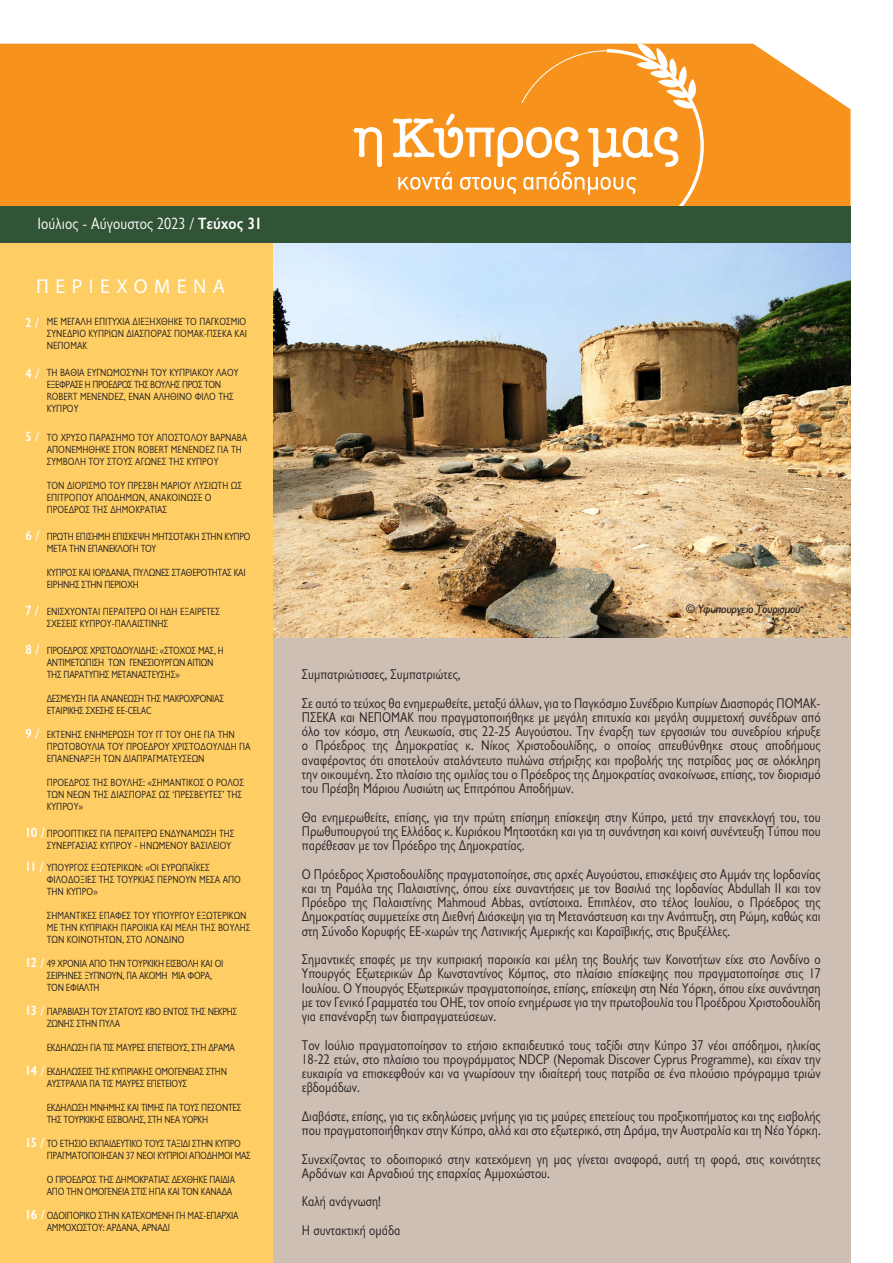
<style>
.page{position:relative;width:893px;height:1263px;background:#fff}
.page>*{position:absolute;margin:0;border:0;box-sizing:border-box;transform-origin:0 0}
.t1{font:20.1px "Myriad Pro";letter-spacing:.32em;color:#fff}
.t2{font:16.5px "Gill Sans Hel Semi Condenced";letter-spacing:.005em;color:#fff}
.t3{font:14.25px/14.2px "Gill Sans Hel Semi Condenced";color:#231f20;text-align:justify}
.t4{font:italic 12px "Gill Sans Hel";letter-spacing:-.025em;color:#231f20}
.t5{font:10.5px/12px "Gill Sans Hel Semi Condenced";letter-spacing:-.025em;color:#231f20}
.t6{font:10.5px/12px "Gill Sans Hel Semi Condenced";color:#231f20}
.s1{font-weight:700}
.s2{font-weight:700;font-size:13.5px;color:#fff}
</style>
<div class="page">
<div style="left:257px;top:404px;width:593px;height:859px;background:#cdbfb4"></div>
<img style="left:272px;top:243px;width:578px;height:395px">
<div style="left:0;top:44px;width:850px;height:163px;background:#f7931d"></div>
<div style="left:0;top:243px;width:272px;height:1020px;background:#fecd64"></div>
<svg style="left:353px;top:127px;width:29px;height:40px"></svg>
<svg style="left:393px;top:43px;width:312px;height:202px;background:#f6a342"></svg>
<div style="left:0;top:207px;width:850px;height:36px;background:#325436"></div>
<p class="t2" style="left:38px;top:215px;width:226px">Ιούλιος - Αύγουστος 2023 / <span class="s1">Τεύχος 31</span></p>
<p class="t1" style="left:36px;top:273px;width:190px">ΠΕΡΙΕΧΟΜΕΝΑ</p>
<p class="t5" style="left:47px;top:316px;width:202px;text-align:justify;text-indent:-21px"><span class="s2">2 /</span> ΜΕ ΜΕΓΑΛΗ ΕΠΙΤΥΧΙΑ ΔΙΕΞΗΧΘΗΚΕ ΤΟ ΠΑΓΚΟΣΜΙΟ ΣΥΝΕΔΡΙΟ ΚΥΠΡΙΩΝ ΔΙΑΣΠΟΡΑΣ ΠΟΜΑΚ-ΠΣΕΚΑ ΚΑΙ ΝΕΠΟΜΑΚ</p>
<p class="t6" style="left:47px;top:367px;width:193px;text-indent:-21px"><span class="s2">4 /</span> ΤΗ ΒΑΘΙΑ ΕΥΓΝΩΜΟΣΥΝΗ ΤΟΥ ΚΥΠΡΙΑΚΟΥ ΛΑΟΥ<br>ΕΞΕΦΡΑΣΕ Η ΠΡΟΕΔΡΟΣ ΤΗΣ ΒΟΥΛΗΣ ΠΡΟΣ ΤΟΝ<br>ROBERT MENENDEZ, ΕΝΑΝ ΑΛΗΘΙΝΟ ΦΙΛΟ ΤΗΣ<br>ΚΥΠΡΟΥ</p>
<p class="t6" style="left:47px;top:432px;width:202px;text-indent:-21px"><span class="s2">5 /</span> ΤΟ ΧΡΥΣΟ ΠΑΡΑΣΗΜΟ ΤΟΥ ΑΠΟΣΤΟΛΟΥ ΒΑΡΝΑΒΑ<br>ΑΠΟΝΕΜΗΘΗΚΕ ΣΤΟΝ ROBERT MENENDEZ ΓΙΑ ΤΗ<br>ΣΥΜΒΟΛΗ ΤΟΥ ΣΤΟΥΣ ΑΓΩΝΕΣ ΤΗΣ ΚΥΠΡΟΥ</p>
<p class="t6" style="left:47px;top:480px;width:197px">ΤΟΝ ΔΙΟΡΙΣΜΟ ΤΟΥ ΠΡΕΣΒΗ ΜΑΡΙΟΥ ΛΥΣΙΩΤΗ ΩΣ<br>ΕΠΙΤΡΟΠΟΥ ΑΠΟΔΗΜΩΝ, ΑΝΑΚΟΙΝΩΣΕ Ο<br>ΠΡΟΕΔΡΟΣ ΤΗΣ ΔΗΜΟΚΡΑΤΙΑΣ</p>
<p class="t5" style="left:47px;top:531px;width:205px;text-indent:-21px"><span class="s2">6 /</span> ΠΡΩΤΗ ΕΠΙΣΗΜΗ ΕΠΙΣΚΕΨΗ ΜΗΤΣΟΤΑΚΗ ΣΤΗΝ ΚΥΠΡΟ<br>ΜΕΤΑ ΤΗΝ ΕΠΑΝΕΚΛΟΓΗ ΤΟΥ</p>
<p class="t5" style="left:47px;top:567px;width:200px">ΚΥΠΡΟΣ ΚΑΙ ΙΟΡΔΑΝΙΑ, ΠΥΛΩΝΕΣ ΣΤΑΘΕΡΟΤΗΤΑΣ ΚΑΙ<br>ΕΙΡΗΝΗΣ ΣΤΗΝ ΠΕΡΙΟΧΗ</p>
<p class="t6" style="left:47px;top:606px;width:175px;text-indent:-21px"><span class="s2">7 /</span> ΕΝΙΣΧΥΟΝΤΑΙ ΠΕΡΑΙΤΕΡΩ ΟΙ ΗΔΗ ΕΞΑΙΡΕΤΕΣ<br>ΣΧΕΣΕΙΣ ΚΥΠΡΟΥ-ΠΑΛΑΙΣΤΙΝΗΣ</p>
<p class="t5" style="left:47px;top:645px;width:179px;text-indent:-21px"><span class="s2">8 /</span> ΠΡΟΕΔΡΟΣ ΧΡΙΣΤΟΔΟΥΛΙΔΗΣ: «ΣΤΟΧΟΣ ΜΑΣ, Η<br>ΑΝΤΙΜΕΤΩΠΙΣΗ ΤΩΝ ΓΕΝΕΣΙΟΥΡΓΩΝ ΑΙΤΙΩΝ<br>ΤΗΣ ΠΑΡΑΤΥΠΗΣ ΜΕΤΑΝΑΣΤΕΥΣΗΣ»</p>
<p class="t5" style="left:47px;top:693px;width:179px">ΔΕΣΜΕΥΣΗ ΓΙΑ ΑΝΑΝΕΩΣΗ ΤΗΣ ΜΑΚΡΟΧΡΟΝΙΑΣ<br>ΕΤΑΙΡΙΚΗΣ ΣΧΕΣΗΣ ΕΕ-CELAC</p>
<p class="t6" style="left:47px;top:729px;width:205px;text-indent:-21px"><span class="s2">9 /</span> ΕΚΤΕΝΗΣ ΕΝΗΜΕΡΩΣΗ ΤΟΥ ΓΓ ΤΟΥ ΟΗΕ ΓΙΑ ΤΗΝ<br>ΠΡΩΤΟΒΟΥΛΙΑ ΤΟΥ ΠΡΟΕΔΡΟΥ ΧΡΙΣΤΟΔΟΥΛΙΔΗ ΓΙΑ<br>ΕΠΑΝΕΝΑΡΞΗ ΤΩΝ ΔΙΑΠΡΑΓΜΑΤΕΥΣΕΩΝ</p>
<p class="t6" style="left:47px;top:777px;width:199px">ΠΡΟΕΔΡΟΣ ΤΗΣ ΒΟΥΛΗΣ: «ΣΗΜΑΝΤΙΚΟΣ Ο ΡΟΛΟΣ<br>ΤΩΝ ΝΕΩΝ ΤΗΣ ΔΙΑΣΠΟΡΑΣ ΩΣ ‘ΠΡΕΣΒΕΥΤΕΣ’ ΤΗΣ<br>ΚΥΠΡΟΥ»</p>
<p class="t6" style="left:47px;top:828px;width:189px;text-indent:-21px"><span class="s2">10 /</span> ΠΡΟΟΠΤΙΚΕΣ ΓΙΑ ΠΕΡΑΙΤΕΡΩ ΕΝΔΥΝΑΜΩΣΗ ΤΗΣ<br>ΣΥΝΕΡΓΑΣΙΑΣ ΚΥΠΡΟΥ - ΗΝΩΜΕΝΟΥ ΒΑΣΙΛΕΙΟΥ</p>
<p class="t6" style="left:47px;top:861px;width:196px;text-indent:-21px"><span class="s2">11 /</span> ΥΠΟΥΡΓΟΣ ΕΞΩΤΕΡΙΚΩΝ: «ΟΙ ΕΥΡΩΠΑΪΚΕΣ<br>ΦΙΛΟΔΟΞΙΕΣ ΤΗΣ ΤΟΥΡΚΙΑΣ ΠΕΡΝΟΥΝ ΜΕΣΑ ΑΠΟ<br>ΤΗΝ ΚΥΠΡΟ»</p>
<p class="t6" style="left:47px;top:909px;width:205px">ΣΗΜΑΝΤΙΚΕΣ ΕΠΑΦΕΣ ΤΟΥ ΥΠΟΥΡΓΟΥ ΕΞΩΤΕΡΙΚΩΝ<br>ΜΕ ΤΗΝ ΚΥΠΡΙΑΚΗ ΠΑΡΟΙΚΙΑ ΚΑΙ ΜΕΛΗ ΤΗΣ ΒΟΥΛΗΣ<br>ΤΩΝ ΚΟΙΝΟΤΗΤΩΝ, ΣΤΟ ΛΟΝΔΙΝΟ</p>
<p class="t5" style="left:47px;top:957px;width:178px;text-indent:-21px"><span class="s2">12 /</span> 49 ΧΡΟΝΙΑ ΑΠΟ ΤΗΝ ΤΟΥΡΚΙΚΗ ΕΙΣΒΟΛΗ ΚΑΙ ΟΙ<br>ΣΕΙΡΗΝΕΣ ΞΥΠΝΟΥΝ, ΓΙΑ ΑΚΟΜΗ ΜΙΑ ΦΟΡΑ,<br>ΤΟΝ ΕΦΙΑΛΤΗ</p>
<p class="t5" style="left:47px;top:1005px;width:192px;text-indent:-21px"><span class="s2">13 /</span> ΠΑΡΑΒΙΑΣΗ ΤΟΥ ΣΤΑΤΟΥΣ ΚΒΟ ΕΝΤΟΣ ΤΗΣ ΝΕΚΡΗΣ<br>ΖΩΝΗΣ ΣΤΗΝ ΠΥΛΑ</p>
<p class="t5" style="left:47px;top:1041px;width:190px">ΕΚΔΗΛΩΣΗ ΓΙΑ ΤΙΣ ΜΑΥΡΕΣ ΕΠΕΤΕΙΟΥΣ, ΣΤΗ ΔΡΑΜΑ</p>
<p class="t5" style="left:47px;top:1065px;width:182px;text-indent:-21px"><span class="s2">14 /</span> ΕΚΔΗΛΩΣΕΙΣ ΤΗΣ ΚΥΠΡΙΑΚΗΣ ΟΜΟΓΕΝΕΙΑΣ ΣΤΗΝ<br>ΑΥΣΤΡΑΛΙΑ ΓΙΑ ΤΙΣ ΜΑΥΡΕΣ ΕΠΕΤΕΙΟΥΣ</p>
<p class="t5" style="left:47px;top:1101px;width:196px">ΕΚΔΗΛΩΣΗ ΜΝΗΜΗΣ ΚΑΙ ΤΙΜΗΣ ΓΙΑ ΤΟΥΣ ΠΕΣΟΝΤΕΣ<br>ΤΗΣ ΤΟΥΡΚΙΚΗΣ ΕΙΣΒΟΛΗΣ, ΣΤΗ ΝΕΑ ΥΟΡΚΗ</p>
<p class="t5" style="left:47px;top:1137px;width:206px;text-indent:-21px"><span class="s2">15 /</span> ΤΟ ΕΤΗΣΙΟ ΕΚΠΑΙΔΕΥΤΙΚΟ ΤΟΥΣ ΤΑΞΙΔΙ ΣΤΗΝ ΚΥΠΡΟ<br>ΠΡΑΓΜΑΤΟΠΟΙΗΣΑΝ 37 ΝΕΟΙ ΚΥΠΡΙΟΙ ΑΠΟΔΗΜΟΙ ΜΑΣ</p>
<p class="t5" style="left:47px;top:1173px;width:190px">Ο ΠΡΟΕΔΡΟΣ ΤΗΣ ΔΗΜΟΚΡΑΤΙΑΣ ΔΕΧΘΗΚΕ ΠΑΙΔΙΑ<br>ΑΠΟ ΤΗΝ ΟΜΟΓΕΝΕΙΑ ΣΤΙΣ ΗΠΑ ΚΑΙ ΤΟΝ ΚΑΝΑΔΑ</p>
<p class="t5" style="left:47px;top:1209px;width:193px;text-indent:-21px"><span class="s2">16 /</span> ΟΔΟΙΠΟΡΙΚΟ ΣΤΗΝ ΚΑΤΕΧΟΜΕΝΗ ΓΗ ΜΑΣ-ΕΠΑΡΧΙΑ<br>ΑΜΜΟΧΩΣΤΟΥ: ΑΡΔΑΝΑ, ΑΡΝΑΔΙ</p>
<p class="t4" style="left:686px;top:602px;width:116px">© Υφυπουργείο Τουρισμού</p>
<p class="t3" style="left:302px;top:667px;width:160px">Συμπατριώτισσες, Συμπατριώτες,</p>
<p class="t3" style="left:302px;top:696px;width:520px">Σε αυτό το τεύχος θα ενημερωθείτε, μεταξύ άλλων, για το Παγκόσμιο Συνέδριο Κυπρίων Διασποράς ΠΟΜΑΚ-ΠΣΕΚΑ και ΝΕΠΟΜΑΚ που πραγματοποιήθηκε με μεγάλη επιτυχία και μεγάλη συμμετοχή συνέδρων από όλο τον κόσμο, στη Λευκωσία, στις 22-25 Αυγούστου. Την έναρξη των εργασιών του συνεδρίου κήρυξε ο Πρόεδρος της Δημοκρατίας κ. Νίκος Χριστοδουλίδης, ο οποίος απευθύνθηκε στους αποδήμους αναφέροντας ότι αποτελούν αταλάντευτο πυλώνα στήριξης και προβολής της πατρίδας μας σε ολόκληρη την οικουμένη. Στο πλαίσιο της ομιλίας του ο Πρόεδρος της Δημοκρατίας ανακοίνωσε, επίσης, τον διορισμό του Πρέσβη Μάριου Λυσιώτη ως Επιτρόπου Αποδήμων.</p>
<p class="t3" style="left:302px;top:810px;width:520px">Θα ενημερωθείτε, επίσης, για την πρώτη επίσημη επίσκεψη στην Κύπρο, μετά την επανεκλογή του, του Πρωθυπουργού της Ελλάδας κ. Κυριάκου Μητσοτάκη και για τη συνάντηση και κοινή συνέντευξη Τύπου που παρέθεσαν με τον Πρόεδρο της Δημοκρατίας.</p>
<p class="t3" style="left:302px;top:867px;width:520px">Ο Πρόεδρος Χριστοδουλίδης πραγματοποίησε, στις αρχές Αυγούστου, επισκέψεις στο Αμμάν της Ιορδανίας και τη Ραμάλα της Παλαιστίνης, όπου είχε συναντήσεις με τον Βασιλιά της Ιορδανίας Abdullah II και τον Πρόεδρο της Παλαιστίνης Mahmoud Abbas, αντίστοιχα. Επιπλέον, στο τέλος Ιουλίου, ο Πρόεδρος της Δημοκρατίας συμμετείχε στη Διεθνή Διάσκεψη για τη Μετανάστευση και την Ανάπτυξη, στη Ρώμη, καθώς και στη Σύνοδο Κορυφής ΕΕ-χωρών της Λατινικής Αμερικής και Καραϊβικής, στις Βρυξέλλες.</p>
<p class="t3" style="left:302px;top:952px;width:520px">Σημαντικές επαφές με την κυπριακή παροικία και μέλη της Βουλής των Κοινοτήτων είχε στο Λονδίνο ο Υπουργός Εξωτερικών Δρ Κωνσταντίνος Κόμπος, στο πλαίσιο επίσκεψης που πραγματοποίησε στις 17<br>Ιουλίου. Ο Υπουργός Εξωτερικών πραγματοποίησε, επίσης, επίσκεψη στη Νέα Υόρκη, όπου είχε συνάντηση με τον Γενικό Γραμματέα του ΟΗΕ, τον οποίο ενημέρωσε για την πρωτοβουλία του Προέδρου Χριστοδουλίδη για επανέναρξη των διαπραγματεύσεων.</p>
<p class="t3" style="left:302px;top:1038px;width:520px">Τον Ιούλιο πραγματοποίησαν το ετήσιο εκπαιδευτικό τους ταξίδι στην Κύπρο 37 νέοι απόδημοι, ηλικίας 18-22 ετών, στο πλαίσιο του προγράμματος NDCP (Nepomak Discover Cyprus Programme), και είχαν την ευκαιρία να επισκεφθούν και να γνωρίσουν την ιδιαίτερή τους πατρίδα σε ένα πλούσιο πρόγραμμα τριών εβδομάδων.</p>
<p class="t3" style="left:302px;top:1109px;width:520px">Διαβάστε, επίσης, για τις εκδηλώσεις μνήμης για τις μαύρες επετείους του πραξικοπήματος και της εισβολής που πραγματοποιήθηκαν στην Κύπρο, αλλά και στο εξωτερικό, στη Δράμα, την Αυστραλία και τη Νέα Υόρκη.</p>
<p class="t3" style="left:302px;top:1152px;width:520px">Συνεχίζοντας το οδοιπορικό στην κατεχόμενη γη μας γίνεται αναφορά, αυτή τη φορά, στις κοινότητες<br>Αρδάνων και Αρναδιού της επαρχίας Αμμοχώστου.</p>
<p class="t3" style="left:302px;top:1194px;width:81px">Καλή ανάγνωση!</p>
<p class="t3" style="left:302px;top:1223px;width:100px">Η συντακτική ομάδα</p>
</div>
